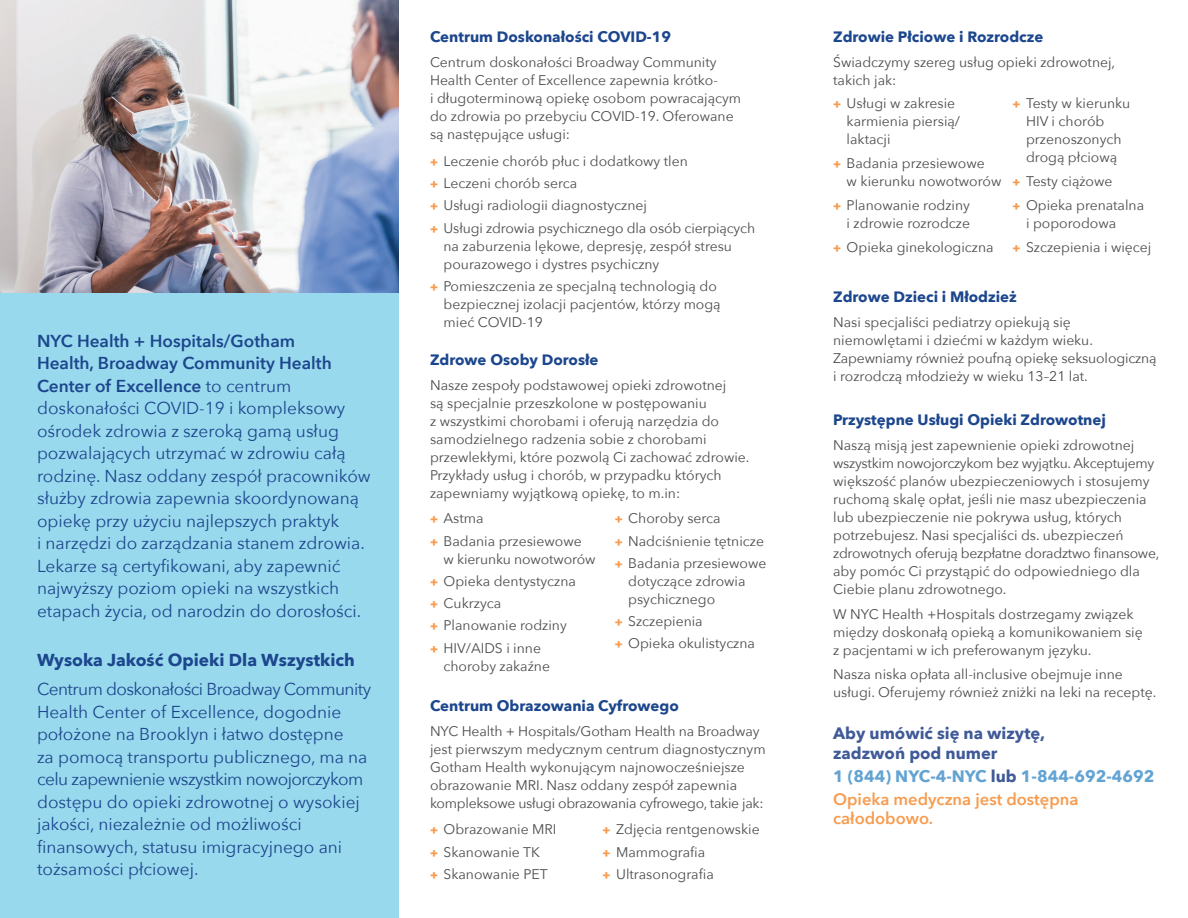
<style>
.page{position:relative;width:1188px;height:918px;background:#fff}
.page>*{position:absolute;margin:0;border:0;box-sizing:border-box;transform-origin:0 0}
.t1{font:17.25px/22.5px "Avenir Next";color:#1c468d}
.t2{font:700 17.25px "Avenir Next";color:#1c468d}
.t3{font:700 16.5px/23.1px "Avenir Next";color:#62a3d2}
.t4{font:700 16.5px/19.8px "Avenir Next";color:#405a98}
.t5{font:600 16.5px "Avenir Next";color:#f79b4f}
.t6{font:700 15px "Avenir Next";color:#1c468d}
.t7{font:13.95px/18px "Avenir Next";color:#4b4c4d}
.s1{font-weight:600}
.s2{font-weight:800;font-size:12px;color:#f79b4f}
.s3{color:#405a98}
.s4{font-weight:600;color:#f79b4f}
</style>
<div class="page">
<img style="left:0;top:0;width:398px;height:294px">
<div style="left:0;top:294px;width:398px;height:624px;background:#99d9ed"></div>
<p class="t1" style="left:37px;top:329px;width:335px"><span class="s1">NYC Health + Hospitals/Gotham<br>Health, Broadway Community Health Center of Excellence</span> to centrum doskonałości COVID-19 i kompleksowy ośrodek zdrowia z szeroką gamą usług pozwalających utrzymać w zdrowiu całą rodzinę. Nasz oddany zespół pracowników służby zdrowia zapewnia skoordynowaną opiekę przy użyciu najlepszych praktyk<br>i narzędzi do zarządzania stanem zdrowia.<br>Lekarze są certyfikowani, aby zapewnić najwyższy poziom opieki na wszystkich etapach życia, od narodzin do dorosłości.</p>
<p class="t2" style="left:37px;top:645px;width:319px">Wysoka Jakość Opieki Dla Wszystkich</p>
<p class="t1" style="left:37px;top:677px;width:336px">Centrum doskonałości Broadway Community Health Center of Excellence, dogodnie położone na Brooklyn i łatwo dostępne<br>za pomocą transportu publicznego, ma na celu zapewnienie wszystkim nowojorczykom dostępu do opieki zdrowotnej o wysokiej jakości, niezależnie od możliwości finansowych, statusu imigracyjnego ani tożsamości płciowej.</p>
<p class="t6" style="left:430px;top:24px;width:243px">Centrum Doskonałości COVID-19</p>
<p class="t7" style="left:430px;top:52px;width:313px">Centrum doskonałości Broadway Community Health Center of Excellence zapewnia krótko-<br>i długoterminową opiekę osobom powracającym do zdrowia po przebyciu COVID-19. Oferowane są następujące usługi:</p>
<p class="t7" style="left:430px;top:149px;width:327px;line-height:22.4px"><span class="s2">+</span> Leczenie chorób płuc i dodatkowy tlen<br><span class="s2">+</span> Leczeni chorób serca<br><span class="s2">+</span> Usługi radiologii diagnostycznej<br><span class="s2">+</span> Usługi zdrowia psychicznego dla osób cierpiących</p>
<p class="t7" style="left:444px;top:236px;width:290px">na zaburzenia lękowe, depresję, zespół stresu pourazowego i dystres psychiczny</p>
<p class="t7" style="left:444px;top:277px;width:279px;text-indent:-14px"><span class="s2">+</span> Pomieszczenia ze specjalną technologią do bezpiecznej izolacji pacjentów, którzy mogą mieć COVID-19</p>
<p class="t6" style="left:430px;top:347px;width:170px">Zdrowe Osoby Dorosłe</p>
<p class="t7" style="left:430px;top:376px;width:321px">Nasze zespoły podstawowej opieki zdrowotnej<br>są specjalnie przeszkolone w postępowaniu<br>z wszystkimi chorobami i oferują narzędzia do samodzielnego radzenia sobie z chorobami przewlekłymi, które pozwolą Ci zachować zdrowie.<br>Przykłady usług i chorób, w przypadku których zapewniamy wyjątkową opiekę, to m.in:</p>
<p class="t7" style="left:430px;top:507px;width:153px;line-height:22.4px"><span class="s2">+</span> Astma<br><span class="s2">+</span> Badania przesiewowe</p>
<p class="t7" style="left:430px;top:547px;width:167px;line-height:22.4px;text-indent:14px">w kierunku nowotworów <span class="s2">+</span> Opieka dentystyczna<br><span class="s2">+</span> Cukrzyca<br><span class="s2">+</span> Planowanie rodziny<br><span class="s2">+</span> HIV/AIDS i inne</p>
<p class="t7" style="left:444px;top:656px;width:108px">choroby zakaźne</p>
<p class="t7" style="left:615px;top:507px;width:153px;line-height:22.4px"><span class="s2">+</span> Choroby serca<br><span class="s2">+</span> Nadciśnienie tętnicze <span class="s2">+</span> Badania przesiewowe</p>
<p class="t7" style="left:628px;top:571px;width:119px">dotyczące zdrowia psychicznego</p>
<p class="t7" style="left:615px;top:610px;width:142px;line-height:22.4px"><span class="s2">+</span> Szczepienia<br><span class="s2">+</span> Opieka okulistyczna</p>
<p class="t6" style="left:430px;top:693px;width:250px">Centrum Obrazowania Cyfrowego</p>
<p class="t7" style="left:430px;top:722px;width:337px">NYC Health + Hospitals/Gotham Health na Broadway jest pierwszym medycznym centrum diagnostycznym Gotham Health wykonującym najnowocześniejsze obrazowanie MRI. Nasz oddany zespół zapewnia kompleksowe usługi obrazowania cyfrowego, takie jak:</p>
<p class="t7" style="left:430px;top:818px;width:128px;line-height:22.4px"><span class="s2">+</span> Obrazowanie MRI <span class="s2">+</span> Skanowanie TK<br><span class="s2">+</span> Skanowanie PET</p>
<p class="t7" style="left:603px;top:818px;width:159px;line-height:22.4px"><span class="s2">+</span> Zdjęcia rentgenowskie <span class="s2">+</span> Mammografia<br><span class="s2">+</span> Ultrasonografia</p>
<p class="t6" style="left:833px;top:24px;width:212px">Zdrowie Płciowe i Rozrodcze</p>
<p class="t7" style="left:833px;top:52px;width:284px">Świadczymy szereg usług opieki zdrowotnej, takich jak:</p>
<p class="t7" style="left:1026px;top:93px;width:106px;text-indent:-14px"><span class="s2">+</span> Testy w kierunku<br>HIV i chorób przenoszonych drogą płciową</p>
<p class="t7" style="left:1013px;top:168px;width:133px;line-height:24px"><span class="s2">+</span> Testy ciążowe<br><span class="s2">+</span> Opieka prenatalna</p>
<p class="t7" style="left:1013px;top:210px;width:140px;line-height:24px;text-indent:14px">i poporodowa<br><span class="s2">+</span> Szczepienia i więcej</p>
<p class="t7" style="left:847px;top:93px;width:115px;text-indent:-14px"><span class="s2">+</span> Usługi w zakresie karmienia piersią/ laktacji</p>
<p class="t7" style="left:847px;top:153px;width:156px;text-indent:-14px"><span class="s2">+</span> Badania przesiewowe<br>w kierunku nowotworów</p>
<p class="t7" style="left:833px;top:195px;width:138px;text-align:right"><span class="s2">+</span> Planowanie rodziny i zdrowie rozrodcze</p>
<p class="t7" style="left:833px;top:237px;width:162px"><span class="s2">+</span> Opieka ginekologiczna</p>
<p class="t6" style="left:833px;top:284px;width:185px">Zdrowe Dzieci i Młodzież</p>
<p class="t7" style="left:833px;top:313px;width:325px">Nasi specjaliści pediatrzy opiekują się niemowlętami i dziećmi w każdym wieku.<br>Zapewniamy również poufną opiekę seksuologiczną i rozrodczą młodzieży w wieku 13–21 lat.</p>
<p class="t6" style="left:833px;top:407px;width:274px">Przystępne Usługi Opieki Zdrowotnej</p>
<p class="t7" style="left:833px;top:435px;width:328px">Naszą misją jest zapewnienie opieki zdrowotnej wszystkim nowojorczykom bez wyjątku. Akceptujemy większość planów ubezpieczeniowych i stosujemy ruchomą skalę opłat, jeśli nie masz ubezpieczenia lub ubezpieczenie nie pokrywa usług, których potrzebujesz. Nasi specjaliści ds. ubezpieczeń zdrowotnych oferują bezpłatne doradztwo finansowe, aby pomóc Ci przystąpić do odpowiedniego dla Ciebie planu zdrowotnego.</p>
<p class="t7" style="left:833px;top:604px;width:311px">W NYC Health +Hospitals dostrzegamy związek między doskonałą opieką a komunikowaniem się z pacjentami w ich preferowanym języku.</p>
<p class="t7" style="left:833px;top:665px;width:325px">Nasza niska opłata all-inclusive obejmuje inne usługi. Oferujemy również zniżki na leki na receptę.</p>
<p class="t4" style="left:833px;top:723px;width:214px">Aby umówić się na wizytę, zadzwoń pod numer</p>
<p class="t3" style="left:833px;top:764px;width:323px">1 (844) NYC-4-NYC <span class="s3">lub</span> 1-844-692-4692<br><span class="s4">Opieka medyczna jest dostępna</span></p>
<p class="t5" style="left:833px;top:805px;width:102px">całodobowo.</p>
</div>
